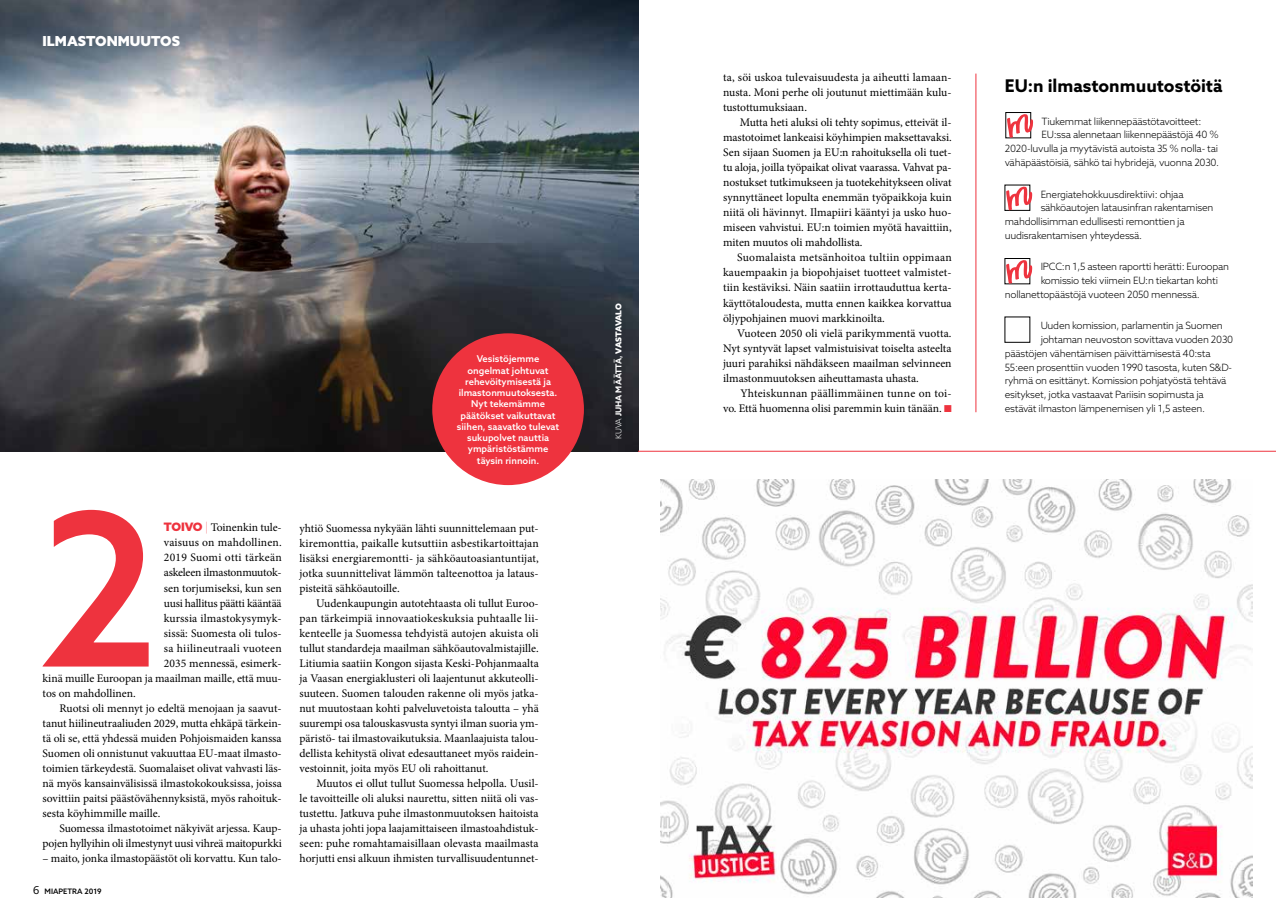
<style>
.page{position:relative;width:1276px;height:922px;background:#fff}
.page>*{position:absolute;margin:0;border:0;box-sizing:border-box;transform-origin:0 0}
.t1{font:500 213px "Azo Sans";color:#ee333e}
.t2{font:700 17.5px "Azo Sans";color:#000}
.t3{font:900 13.75px "Azo Sans";color:#fff}
.t4{font:11.62px/15px "Minion Pro";letter-spacing:-.005em;color:#000;text-align:justify}
.t5{font:11.62px "Minion Pro";letter-spacing:.02em;color:#000}
.t6{font:300 10px "Azo Sans";letter-spacing:-.025em;color:#000}
.t7{font:500 9.38px/11.2px "Azo Sans";color:#fff;text-align:center}
.t8{font:700 8.12px "Azo Sans";color:#fff}
.t9{font:500 7.5px "Azo Sans";color:#000}
.s1{font-family:"Azo Sans";font-weight:900;color:#ee333e}
.s2{font-family:"Azo Sans";font-weight:100;color:#ee333e}
.s3{font-family:"Caecilia LT Std";font-weight:400;font-size:11.25px}
.s4{font-weight:300}
.s5{font-weight:900}
.s6{color:#ee333e}
</style>
<div class="page">
<img style="left:0;top:0;width:638px;height:451px">
<hr style="left:975px;top:74px;width:1px;height:338px;background:#ee333e">
<div style="left:1005px;top:112px;width:26px;height:26px;border:1px solid #000"></div>
<svg style="left:1007px;top:114px;width:27px;height:24px"></svg>
<img style="left:660px;top:479px;width:592px;height:418px">
<div style="left:432px;top:333px;width:152px;height:152px;background:#ee333e;border-radius:50%"></div>
<hr style="left:638px;top:451px;width:638px;height:1px;background:#ee333e">
<svg style="left:1006px;top:186px;width:27px;height:24px"></svg>
<div style="left:1004px;top:258px;width:26px;height:26px;border:1px solid #000"></div>
<svg style="left:1006px;top:260px;width:27px;height:24px"></svg>
<p class="t3" style="left:43px;top:32px;width:139px">ILMASTONMUUTOS</p>
<p class="t7" style="left:457px;top:353px;width:104px">Vesistöjemme ongelmat johtuvat rehevöitymisestä ja ilmastonmuutoksesta.<br>Nyt tekemämme päätökset vaikuttavat siihen, saavatko tulevat sukupolvet nauttia ympäristöstämme täysin rinnoin.</p>
<h1 class="t1" style="left:38px;top:450px;width:123px">2</h1>
<p class="t4" style="left:164px;top:520px;width:119px"><span class="s1">TOIVO</span> <span class="s2">|</span> Toinenkin tule-</p>
<p class="t4" style="left:164px;top:535px;width:119px">vaisuus on mahdollinen.</p>
<p class="t5" style="left:164px;top:550px;width:119px">2019 Suomi otti tärkeän</p>
<p class="t4" style="left:164px;top:565px;width:119px">askeleen ilmastonmuutok-</p>
<p class="t4" style="left:164px;top:580px;width:119px">sen torjumiseksi, kun sen</p>
<p class="t4" style="left:164px;top:595px;width:119px">uusi hallitus päätti kääntää</p>
<p class="t4" style="left:164px;top:610px;width:119px">kurssia ilmastokysymyk-</p>
<p class="t4" style="left:164px;top:625px;width:119px">sissä: Suomesta oli tulos-</p>
<p class="t5" style="left:164px;top:640px;width:119px">sa hiilineutraali vuoteen</p>
<p class="t4" style="left:164px;top:655px;width:119px">2035 mennessä, esimerk-</p>
<p class="t4" style="left:43px;top:670px;width:241px">kinä muille Euroopan ja maailman maille, että muu-</p>
<p class="t4" style="left:43px;top:685px;width:95px">tos on mahdollinen.</p>
<p class="t4" style="left:60px;top:700px;width:224px">Ruotsi oli mennyt jo edeltä menojaan ja saavut-</p>
<p class="t4" style="left:43px;top:715px;width:241px">tanut hiilineutraaliuden 2029, mutta ehkäpä tärkein-</p>
<p class="t4" style="left:43px;top:730px;width:241px">tä oli se, että yhdessä muiden Pohjoismaiden kanssa</p>
<p class="t4" style="left:43px;top:745px;width:241px">Suomen oli onnistunut vakuuttaa EU-maat ilmasto-</p>
<p class="t4" style="left:43px;top:760px;width:241px">toimien tärkeydestä. Suomalaiset olivat vahvasti läs-</p>
<p class="t4" style="left:43px;top:775px;width:241px">nä myös kansainvälisissä ilmastokokouksissa, joissa</p>
<p class="t4" style="left:43px;top:790px;width:241px">sovittiin paitsi päästövähennyksistä, myös rahoituk-</p>
<p class="t4" style="left:43px;top:805px;width:119px">sesta köyhimmille maille.</p>
<p class="t4" style="left:59px;top:820px;width:224px">Suomessa ilmastotoimet näkyivät arjessa. Kaup-</p>
<p class="t4" style="left:43px;top:835px;width:241px">pojen hyllyihin oli ilmestynyt uusi vihreä maitopurkki</p>
<p class="t4" style="left:43px;top:850px;width:241px">– maito, jonka ilmastopäästöt oli korvattu. Kun talo-</p>
<p class="t9" style="left:33px;top:885px;width:70px"><span class="s3">6</span> MIAPETRA 2019</p>
<p class="t4" style="left:299px;top:520px;width:241px">yhtiö Suomessa nykyään lähti suunnittelemaan put&shy;kiremonttia, paikalle kutsuttiin asbestikartoittajan lisäksi energiaremontti- ja sähköautoasiantuntijat, jotka suunnittelivat lämmön talteenottoa ja lataus&shy;pisteitä sähköautoille.</p>
<p class="t4" style="left:299px;top:595px;width:241px;text-indent:17px">Uudenkaupungin autotehtaasta oli tullut Euroo&shy;pan tärkeimpiä innovaatiokeskuksia puhtaalle lii&shy;kenteelle ja Suomessa tehdyistä autojen akuista oli tullut standardeja maailman sähköautovalmistajille.<br>Litiumia saatiin Kongon sijasta Keski-Pohjanmaalta ja Vaasan energiaklusteri oli laajentunut akkuteolli&shy;suuteen. Suomen talouden rakenne oli myös jatka&shy;nut muutostaan kohti palveluvetoista taloutta – yhä suurempi osa talouskasvusta syntyi ilman suoria ym&shy;päristö- tai ilmastovaikutuksia. Maanlaajuista talou&shy;dellista kehitystä olivat edesauttaneet myös raidein&shy;vestoinnit, joita myös EU oli rahoittanut.</p>
<p class="t4" style="left:299px;top:775px;width:241px;text-indent:17px">Muutos ei ollut tullut Suomessa helpolla. Uusil&shy;le tavoitteille oli aluksi naurettu, sitten niitä oli vas&shy;tustettu. Jatkuva puhe ilmastonmuutoksen haitoista ja uhasta johti jopa laajamittaiseen ilmastoahdistuk&shy;seen: puhe romahtamaisillaan olevasta maailmasta horjutti ensi alkuun ihmisten turvallisuudentunnet-</p>
<p class="t8" style="left:613px;top:439px;width:137px;rotate:-90deg"><span class="s4">KUVA</span> JUHA MÄÄTTÄ, <span class="s5">VASTAVALO</span></p>
<p class="t4" style="left:723px;top:70px;width:230px">ta, söi uskoa tulevaisuudesta ja aiheutti lamaan&shy;nusta. Moni perhe oli joutunut miettimään kulu&shy;tustottumuksiaan.</p>
<p class="t4" style="left:723px;top:115px;width:230px;text-indent:17px">Mutta heti aluksi oli tehty sopimus, etteivät il&shy;mastotoimet lankeaisi köyhimpien maksettavaksi.<br>Sen sijaan Suomen ja EU:n rahoituksella oli tuet&shy;tu aloja, joilla työpaikat olivat vaarassa. Vahvat pa&shy;nostukset tutkimukseen ja tuotekehitykseen olivat synnyttäneet lopulta enemmän työpaikkoja kuin niitä oli hävinnyt. Ilmapiiri kääntyi ja usko huo&shy;miseen vahvistui. EU:n toimien myötä havaittiin, miten muutos oli mahdollista.</p>
<p class="t4" style="left:723px;top:250px;width:230px;text-indent:14px">Suomalaista metsänhoitoa tultiin oppimaan kauempaakin ja biopohjaiset tuotteet valmistet&shy;tiin kestäviksi. Näin saatiin irrottauduttua kerta&shy;käyttötaloudesta, mutta ennen kaikkea korvattua öljypohjainen muovi markkinoilta.</p>
<p class="t4" style="left:723px;top:325px;width:230px;text-indent:14px">Vuoteen 2050 oli vielä parikymmentä vuotta.<br>Nyt syntyvät lapset valmistuisivat toiselta asteelta juuri parahiksi nähdäkseen maailman selvinneen ilmastonmuutoksen aiheuttamasta uhasta.</p>
<p class="t4" style="left:723px;top:385px;width:230px;text-align:right">Yhteiskunnan päällimmäinen tunne on toi-<br>vo. Että huomenna olisi paremmin kuin tänään. <span class="s6">■</span></p>
<h2 class="t2" style="left:1005px;top:74px;width:219px">EU:n ilmastonmuutostöitä</h2>
<p class="t6" style="left:1041px;top:115px;width:161px">Tiukemmat liikennepäästötavoitteet:</p>
<p class="t6" style="left:1041px;top:128px;width:179px">EU:ssa alennetaan liikennepäästöjä 40 %</p>
<p class="t6" style="left:1005px;top:142px;width:215px">2020-luvulla ja myytävistä autoista 35 % nolla- tai</p>
<p class="t6" style="left:1005px;top:156px;width:216px">vähäpäästöisiä, sähkö tai hybridejä, vuonna 2030.</p>
<p class="t6" style="left:1040px;top:187px;width:144px">Energiatehokkuusdirektiivi: ohjaa</p>
<p class="t6" style="left:1040px;top:201px;width:174px">sähköautojen latausinfran rakentamisen</p>
<p class="t6" style="left:1005px;top:215px;width:181px">mahdollisimman edullisesti remonttien ja</p>
<p class="t6" style="left:1005px;top:229px;width:139px">uudisrakentamisen yhteydessä.</p>
<p class="t6" style="left:1040px;top:260px;width:190px">IPCC:n 1,5 asteen raportti herätti: Euroopan</p>
<p class="t6" style="left:1040px;top:274px;width:179px">komissio teki viimein EU:n tiekartan kohti</p>
<p class="t6" style="left:1005px;top:287px;width:196px">nollanettopäästöjä vuoteen 2050 mennessä.</p>
<p class="t6" style="left:1040px;top:319px;width:184px">Uuden komission, parlamentin ja Suomen</p>
<p class="t6" style="left:1040px;top:333px;width:194px">johtaman neuvoston sovittava vuoden 2030</p>
<p class="t6" style="left:1005px;top:346px;width:207px">päästöjen vähentämisen päivittämisestä 40:sta</p>
<p class="t6" style="left:1005px;top:360px;width:229px">55:een prosenttiin vuoden 1990 tasosta, kuten S&amp;D-</p>
<p class="t6" style="left:1005px;top:374px;width:223px">ryhmä on esittänyt. Komission pohjatyöstä tehtävä</p>
<p class="t6" style="left:1005px;top:388px;width:200px">esitykset, jotka vastaavat Pariisin sopimusta ja</p>
<p class="t6" style="left:1005px;top:401px;width:202px">estävät ilmaston lämpenemisen yli 1,5 asteen.</p>
</div>
